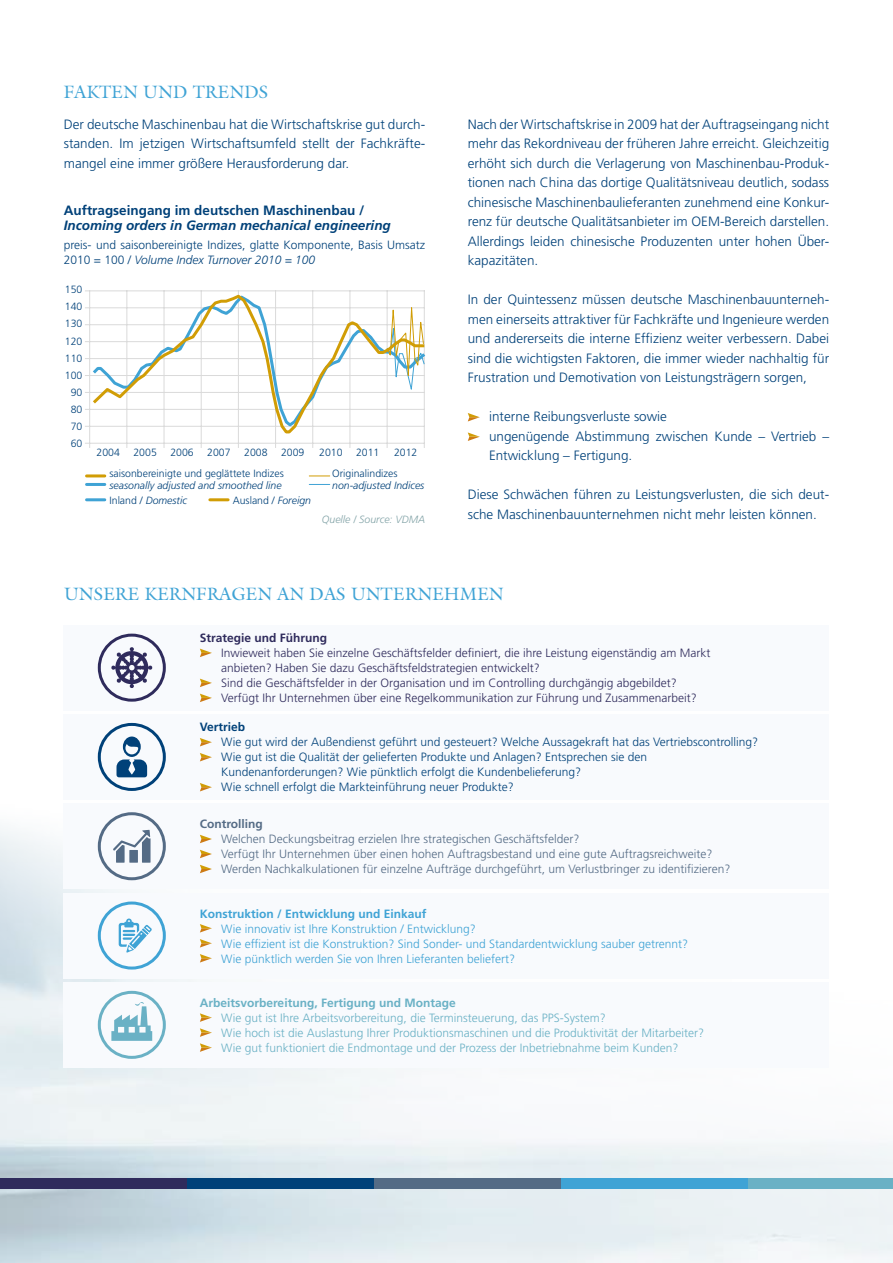
<style>
.page{position:relative;width:893px;height:1263px;background:#fff}
.page>*{position:absolute;margin:0;border:0;box-sizing:border-box;transform-origin:0 0}
.t1{font:18px "Galliard Std";color:#3fa3d5}
.t2{font:300 13.5px/19.5px "Frutiger LT Std";color:#004179;text-align:justify}
.t3{font:italic 700 13.5px "Frutiger LT Std";color:#004179}
.t4{font:700 13.5px "Frutiger LT Std";color:#004179}
.t5{font:300 12px/15px "Frutiger LT Std";color:#004179}
.t6{font:300 12px/15px "Frutiger LT Std";color:#2f2b5c}
.t7{font:300 12px/15px "Frutiger LT Std";color:#546b85}
.t8{font:300 12px/15px "Frutiger LT Std";color:#6ab1c5}
.t9{font:300 12px/15px "Frutiger LT Std";color:#3fa3d5}
.t10{font:700 12px "Frutiger LT Std";color:#6ab1c5}
.t11{font:700 12px "Frutiger LT Std";color:#3fa3d5}
.t12{font:700 12px "Frutiger LT Std";color:#2f2b5c}
.t13{font:700 12px "Frutiger LT Std";color:#546b85}
.t14{font:700 12px "Frutiger LT Std";color:#004179}
.t15{font:300 10.5px/17px "Frutiger LT Std";color:#004179;text-align:center}
.t16{font:italic 300 10.5px "Frutiger LT Std";color:#004179}
.t17{font:italic 300 10.5px "Frutiger LT Std";color:#82a3a7}
.s1{font-style:italic}
.s2{font-style:normal}
</style>
<div class="page">
<div style="left:0;top:1178px;width:187px;height:11px;background:#2f2b5c"></div>
<div style="left:187px;top:1178px;width:187px;height:11px;background:#004179"></div>
<div style="left:374px;top:1178px;width:187px;height:11px;background:#546b85"></div>
<div style="left:561px;top:1178px;width:187px;height:11px;background:#3fa3d5"></div>
<div style="left:748px;top:1178px;width:144px;height:11px;background:#6ab1c5"></div>
<svg style="left:468px;top:413px;width:12px;height:8px"></svg>
<svg style="left:468px;top:432px;width:12px;height:9px"></svg>
<div style="left:64px;top:893px;width:765px;height:85px;background:#f8fafd"></div>
<svg style="left:200px;top:924px;width:12px;height:8px"></svg>
<svg style="left:200px;top:939px;width:12px;height:8px"></svg>
<svg style="left:200px;top:954px;width:12px;height:8px"></svg>
<div style="left:98px;top:901px;width:68px;height:68px;border:3px solid #3fa3d5;border-radius:50%"></div>
<svg style="left:119px;top:918px;width:33px;height:34px"></svg>
<hr style="left:89px;top:291px;width:1px;height:156px;background:#dadada">
<hr style="left:85px;top:443px;width:339px;height:1px;background:#dadada">
<hr style="left:85px;top:426px;width:339px;height:1px;background:#dadada">
<hr style="left:85px;top:409px;width:339px;height:1px;background:#dadada">
<hr style="left:85px;top:392px;width:339px;height:1px;background:#dadada">
<hr style="left:85px;top:375px;width:339px;height:1px;background:#dadada">
<hr style="left:85px;top:358px;width:339px;height:1px;background:#dadada">
<hr style="left:85px;top:341px;width:339px;height:1px;background:#dadada">
<hr style="left:85px;top:324px;width:339px;height:1px;background:#dadada">
<hr style="left:85px;top:307px;width:339px;height:1px;background:#dadada">
<hr style="left:85px;top:290px;width:339px;height:1px;background:#dadada">
<hr style="left:126px;top:291px;width:1px;height:156px;background:#dadada">
<hr style="left:164px;top:291px;width:1px;height:156px;background:#dadada">
<hr style="left:201px;top:291px;width:1px;height:156px;background:#dadada">
<hr style="left:238px;top:291px;width:1px;height:156px;background:#dadada">
<hr style="left:275px;top:291px;width:1px;height:156px;background:#dadada">
<hr style="left:312px;top:291px;width:1px;height:156px;background:#dadada">
<hr style="left:350px;top:291px;width:1px;height:156px;background:#dadada">
<hr style="left:387px;top:291px;width:1px;height:156px;background:#dadada">
<hr style="left:424px;top:291px;width:1px;height:156px;background:#dadada">
<svg style="left:90px;top:293px;width:336px;height:142px"></svg>
<svg style="left:386px;top:294px;width:39px;height:100px"></svg>
<hr style="left:87px;top:474px;width:18px;height:3px;background:#d19d05">
<hr style="left:87px;top:483px;width:18px;height:3px;background:#3fa3d5">
<svg style="left:309px;top:476px;width:21px;height:1px"></svg>
<svg style="left:309px;top:484px;width:21px;height:1px"></svg>
<hr style="left:87px;top:498px;width:18px;height:3px;background:#3fa3d5">
<hr style="left:210px;top:498px;width:18px;height:3px;background:#d19d05">
<div style="left:64px;top:625px;width:765px;height:85px;background:#f8fafd"></div>
<svg style="left:200px;top:649px;width:12px;height:8px"></svg>
<svg style="left:200px;top:679px;width:12px;height:8px"></svg>
<svg style="left:200px;top:694px;width:12px;height:8px"></svg>
<div style="left:98px;top:634px;width:68px;height:68px;border:3px solid #2f2b5c;border-radius:50%"></div>
<svg style="left:111px;top:647px;width:41px;height:41px"></svg>
<div style="left:64px;top:982px;width:765px;height:85px;background:#f8fafd"></div>
<svg style="left:200px;top:1013px;width:12px;height:9px"></svg>
<svg style="left:200px;top:1028px;width:12px;height:9px"></svg>
<svg style="left:200px;top:1043px;width:12px;height:9px"></svg>
<div style="left:98px;top:991px;width:68px;height:68px;border:3px solid #6ab1c5;border-radius:50%"></div>
<svg style="left:111px;top:1002px;width:41px;height:39px"></svg>
<div style="left:64px;top:714px;width:765px;height:85px;background:#f8fafd"></div>
<svg style="left:200px;top:738px;width:12px;height:8px"></svg>
<svg style="left:200px;top:753px;width:12px;height:8px"></svg>
<svg style="left:200px;top:783px;width:12px;height:8px"></svg>
<div style="left:98px;top:723px;width:68px;height:68px;border:3px solid #004179;border-radius:50%"></div>
<svg style="left:117px;top:736px;width:30px;height:41px"></svg>
<div style="left:64px;top:804px;width:765px;height:85px;background:#f8fafd"></div>
<svg style="left:200px;top:835px;width:12px;height:8px"></svg>
<svg style="left:200px;top:850px;width:12px;height:8px"></svg>
<svg style="left:200px;top:865px;width:12px;height:8px"></svg>
<div style="left:98px;top:812px;width:68px;height:68px;border:3px solid #546b85;border-radius:50%"></div>
<svg style="left:113px;top:830px;width:38px;height:33px"></svg>
<h1 class="t1" style="left:64px;top:81px;width:206px">FAKTEN UND TRENDS</h1>
<p class="t2" style="left:64px;top:115px;width:363px">Der deutsche Maschinenbau hat die Wirtschaftskrise gut durch&shy;standen. Im jetzigen Wirtschaftsumfeld stellt der Fachkräfte&shy;mangel eine immer größere Herausforderung dar.</p>
<p class="t2" style="left:468px;top:115px;width:363px">Nach der Wirtschaftskrise in 2009 hat der Auftragseingang nicht mehr das Rekordniveau der früheren Jahre erreicht. Gleichzeitig erhöht sich durch die Verlagerung von Maschinenbau-Produk&shy;tionen nach China das dortige Qualitätsniveau deutlich, sodass chinesische Maschinenbaulieferanten zunehmend eine Konkur&shy;renz für deutsche Qualitätsanbieter im OEM-Bereich darstellen.<br>Allerdings leiden chinesische Produzenten unter hohen Über&shy;kapazitäten.</p>
<p class="t2" style="left:468px;top:290px;width:363px">In der Quintessenz müssen deutsche Maschinenbauunterneh&shy;men einerseits attraktiver für Fachkräfte und Ingenieure werden und andererseits die interne Effizienz weiter verbessern. Dabei sind die wichtigsten Faktoren, die immer wieder nachhaltig für Frustration und Demotivation von Leistungsträgern sorgen,</p>
<p class="t2" style="left:489px;top:407px;width:342px;text-align:left">interne Reibungsverluste sowie<br>ungenügende Abstimmung zwischen Kunde – Vertrieb –<br>Entwicklung – Fertigung.</p>
<p class="t2" style="left:468px;top:485px;width:363px">Diese Schwächen führen zu Leistungsverlusten, die sich deut&shy;sche Maschinenbauunternehmen nicht mehr leisten können.</p>
<p class="t4" style="left:64px;top:202px;width:302px">Auftragseingang im deutschen Maschinenbau /</p>
<p class="t3" style="left:64px;top:217px;width:329px">Incoming orders in German mechanical engineering</p>
<p class="t5" style="left:64px;top:238px;width:363px">preis- und saisonbereinigte Indizes, glatte Komponente, Basis Umsatz<br>2010 = 100 / <span class="s1">Volume Index Turnover 2010 = 100</span></p>
<p class="t15" style="left:65px;top:281px;width:19px">150<br>140<br>130<br>120<br>110<br>100<br>90<br>80<br>70<br>60</p>
<p class="t15" style="left:97px;top:444px;width:25px">2004</p>
<p class="t15" style="left:133px;top:444px;width:25px">2005</p>
<p class="t15" style="left:170px;top:444px;width:25px">2006</p>
<p class="t15" style="left:207px;top:444px;width:25px">2007</p>
<p class="t15" style="left:244px;top:444px;width:25px">2008</p>
<p class="t15" style="left:281px;top:444px;width:25px">2009</p>
<p class="t15" style="left:319px;top:444px;width:25px">2010</p>
<p class="t15" style="left:356px;top:444px;width:25px">2011</p>
<p class="t15" style="left:394px;top:444px;width:25px">2012</p>
<p class="t15" style="left:332px;top:465px;width:67px">Originalindizes</p>
<p class="t16" style="left:332px;top:479px;width:94px">non-adjusted Indices</p>
<p class="t15" style="left:109px;top:465px;width:176px">saisonbereinigte und geglättete Indizes</p>
<p class="t16" style="left:109px;top:479px;width:174px">seasonally adjusted and smoothed line</p>
<p class="t16" style="left:109px;top:494px;width:79px"><span class="s2">Inland /</span> Domestic</p>
<p class="t15" style="left:233px;top:492px;width:80px">Ausland / <span class="s1">Foreign</span></p>
<p class="t17" style="left:322px;top:513px;width:105px">Quelle / Source: VDMA</p>
<h1 class="t1" style="left:64px;top:582px;width:441px">UNSERE KERNFRAGEN AN DAS UNTERNEHMEN</h1>
<p class="t12" style="left:200px;top:631px;width:129px">Strategie und Führung</p>
<p class="t6" style="left:221px;top:646px;width:491px">Inwieweit haben Sie einzelne Geschäftsfelder definiert, die ihre Leistung eigenständig am Markt anbieten? Haben Sie dazu Geschäftsfeldstrategien entwickelt?<br>Sind die Geschäftsfelder in der Organisation und im Controlling durchgängig abgebildet?<br>Verfügt Ihr Unternehmen über eine Regelkommunikation zur Führung und Zusammenarbeit?</p>
<p class="t14" style="left:200px;top:720px;width:47px">Vertrieb</p>
<p class="t5" style="left:221px;top:735px;width:539px">Wie gut wird der Außendienst geführt und gesteuert? Welche Aussagekraft hat das Vertriebscontrolling?<br>Wie gut ist die Qualität der gelieferten Produkte und Anlagen? Entsprechen sie den Kundenanforderungen? Wie pünktlich erfolgt die Kundenbelieferung?<br>Wie schnell erfolgt die Markteinführung neuer Produkte?</p>
<p class="t13" style="left:200px;top:817px;width:65px">Controlling</p>
<p class="t7" style="left:221px;top:832px;width:511px">Welchen Deckungsbeitrag erzielen Ihre strategischen Geschäftsfelder?<br>Verfügt Ihr Unternehmen über einen hohen Auftragsbestand und eine gute Auftragsreichweite?<br>Werden Nachkalkulationen für einzelne Aufträge durchgeführt, um Verlustbringer zu identifizieren?</p>
<p class="t11" style="left:200px;top:906px;width:228px">Konstruktion / Entwicklung und Einkauf</p>
<p class="t9" style="left:221px;top:921px;width:469px">Wie innovativ ist Ihre Konstruktion / Entwicklung?<br>Wie effizient ist die Konstruktion? Sind Sonder- und Standardentwicklung sauber getrennt?<br>Wie pünktlich werden Sie von Ihren Lieferanten beliefert?</p>
<p class="t10" style="left:200px;top:996px;width:257px">Arbeitsvorbereitung, Fertigung und Montage</p>
<p class="t8" style="left:221px;top:1010px;width:485px">Wie gut ist Ihre Arbeitsvorbereitung, die Terminsteuerung, das PPS-System?<br>Wie hoch ist die Auslastung Ihrer Produktionsmaschinen und die Produktivität der Mitarbeiter?<br>Wie gut funktioniert die Endmontage und der Prozess der Inbetriebnahme beim Kunden?</p>
</div>
